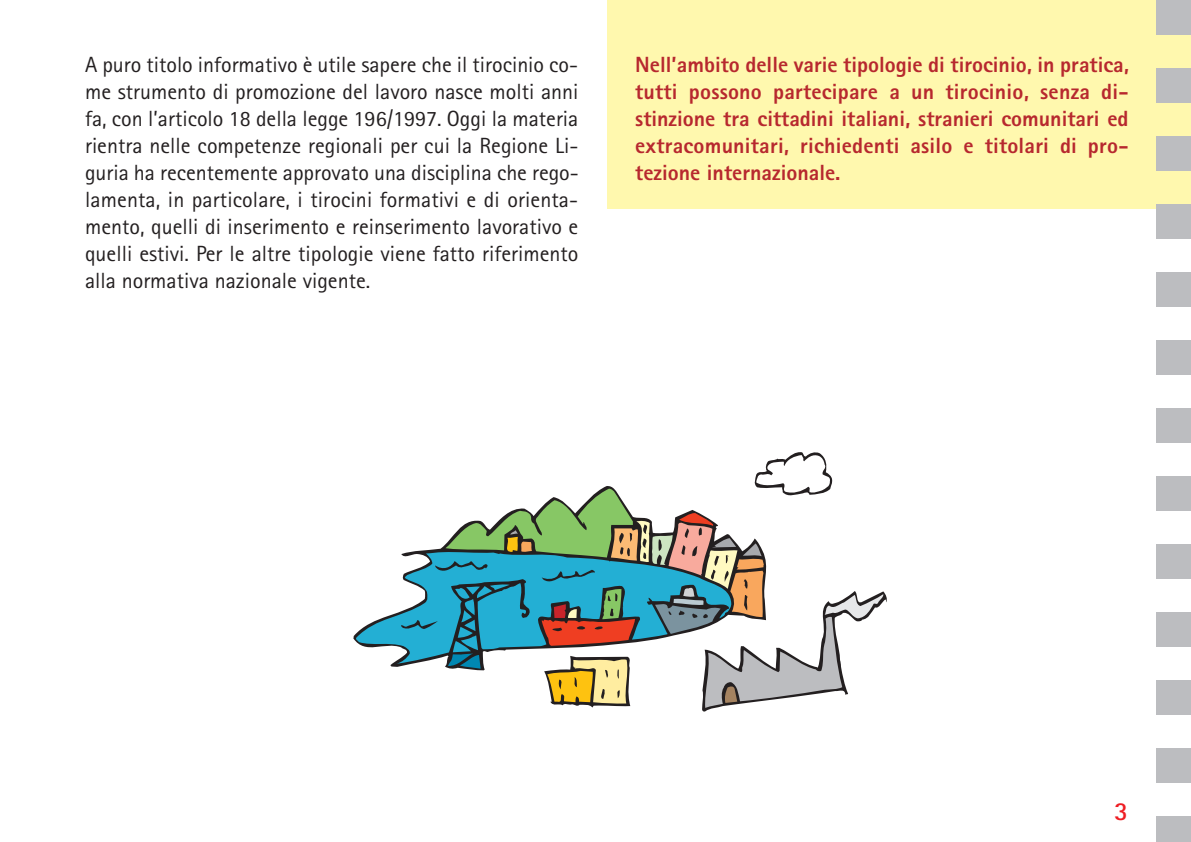
<style>
.page{position:relative;width:1191px;height:842px;background:#fff}
.page>*{position:absolute;margin:0;border:0;box-sizing:border-box;transform-origin:0 0}
.t1{font:700 26px "Rotis Sans Serif Std";color:#ee1d23}
.t2{font:22px/27px "Rotis Sans Serif Std";color:#231f20;text-align:justify}
.t3{font:800 22px/27px "Rotis Sans Serif Std";letter-spacing:.01em;color:#b7282e;text-align:justify}
</style>
<div class="page">
<div style="left:607px;top:0;width:584px;height:209px;background:#fff8ae"></div>
<div style="left:1157px;top:0;width:34px;height:34px;background:#bcbdc0"></div>
<div style="left:1157px;top:68px;width:34px;height:34px;background:#bcbdc0"></div>
<div style="left:1157px;top:136px;width:34px;height:34px;background:#bcbdc0"></div>
<div style="left:1157px;top:204px;width:34px;height:34px;background:#bcbdc0"></div>
<div style="left:1157px;top:272px;width:34px;height:34px;background:#bcbdc0"></div>
<div style="left:1157px;top:340px;width:34px;height:34px;background:#bcbdc0"></div>
<div style="left:1157px;top:408px;width:34px;height:34px;background:#bcbdc0"></div>
<div style="left:1157px;top:476px;width:34px;height:34px;background:#bcbdc0"></div>
<div style="left:1157px;top:544px;width:34px;height:34px;background:#bcbdc0"></div>
<div style="left:1157px;top:612px;width:34px;height:34px;background:#bcbdc0"></div>
<div style="left:1157px;top:680px;width:34px;height:34px;background:#bcbdc0"></div>
<div style="left:1157px;top:748px;width:34px;height:34px;background:#bcbdc0"></div>
<div style="left:1157px;top:816px;width:34px;height:26px;background:#bcbdc0"></div>
<svg style="left:355px;top:611px;width:46px;height:53px"></svg>
<svg style="left:401px;top:452px;width:486px;height:260px"></svg>
<p class="t2" style="left:85px;top:51px;width:495px">A puro titolo informativo è utile sapere che il tirocinio co&shy;me strumento di promozione del lavoro nasce molti anni fa, con l’articolo 18 della legge 196/1997. Oggi la materia rientra nelle competenze regionali per cui la Regione Li&shy;guria ha recentemente approvato una disciplina che rego&shy;lamenta, in particolare, i tirocini formativi e di orienta&shy;mento, quelli di inserimento e reinserimento lavorativo e quelli estivi. Per le altre tipologie viene fatto riferimento alla normativa nazionale vigente.</p>
<p class="t3" style="left:635px;top:51px;width:495px">Nell’ambito delle varie tipologie di tirocinio, in pratica, tutti possono partecipare a un tirocinio, senza di&shy;stinzione tra cittadini italiani, stranieri comunitari ed extracomunitari, richiedenti asilo e titolari di pro&shy;tezione internazionale.</p>
<p class="t1" style="left:1114px;top:794px;width:15px">3</p>
</div>
